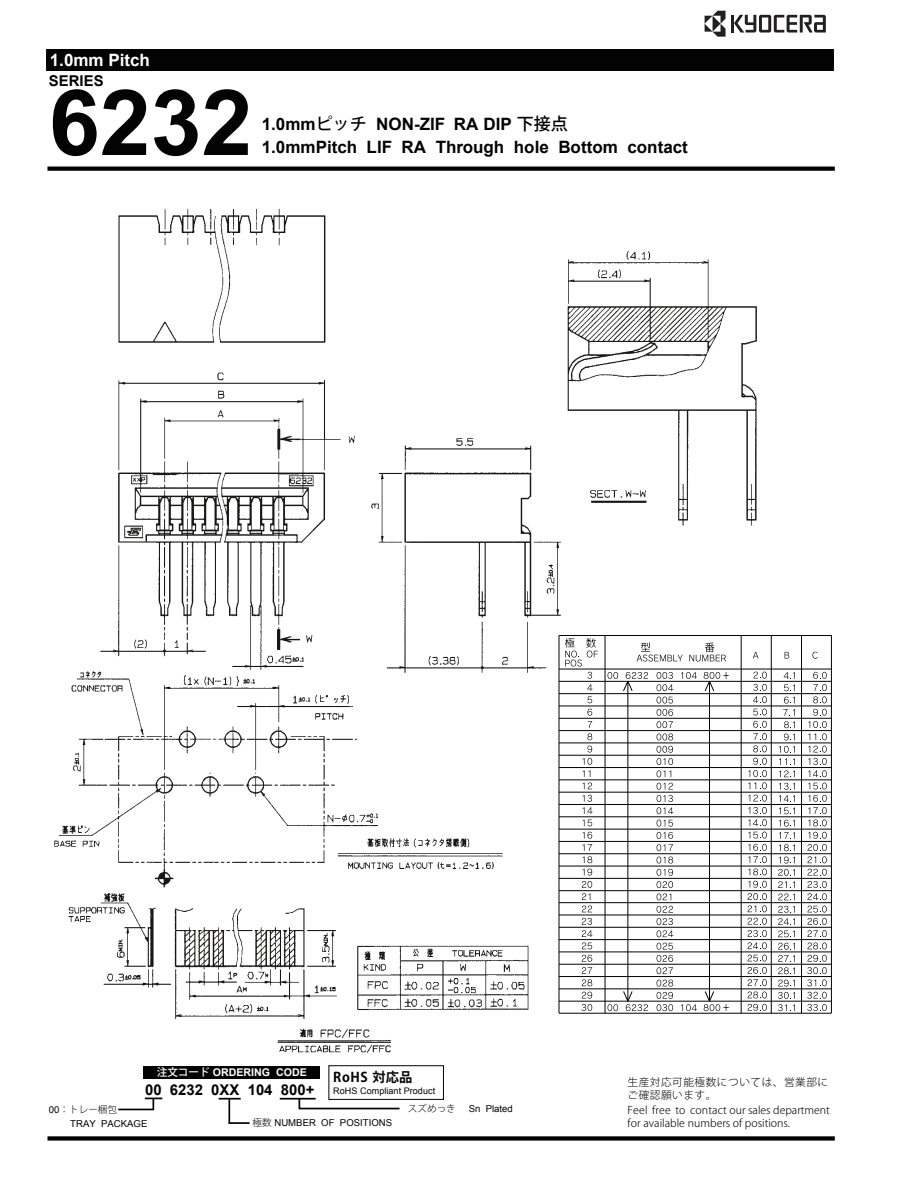
<style>
.page{position:relative;width:915px;height:1191px;background:#fff}
.page>*{position:absolute;margin:0;border:0;box-sizing:border-box;transform-origin:0 0}
.t1{font:700 91.35px "Arial";color:#030303}
.t2{font:700 16.95px/23.4px "Arial";color:#030303}
.t3{font:700 16.95px "Arial";color:#fff}
.t4{font:700 14.85px "Arial";color:#030303}
.t5{font:13.35px "Koz Go Pro Bold 90 pv RKSJ H";letter-spacing:.04em;color:#030303}
.t6{font:11.55px "Koz Go Pro Regular 90 pv RKSJ H";color:#030303;scale:.8 1}
.t7{font:10.65px/12.8px "Koz Go Pro Light 90 pv RKSJ H";color:#030303}
.t8{font:10.65px/12.8px "Koz Go Pro Light 90 pv RKSJ H";letter-spacing:.05em;color:#030303}
.t9{font:700 10.65px "Arial";color:#fff}
.t10{font:9.6px "Arial";color:#030303}
.t11{font:9.6px "Koz Go Pro Light 90 pv RKSJ H";color:#030303}
.t12{font:9px "Arial";letter-spacing:.005em;color:#030303}
.s1{font-family:"Koz Go Pro Medium 90 pv RKSJ H";font-weight:400}
.s2{font-family:"Koz Go Pro Light 90 pv RKSJ H"}
.s3{font-family:"Arial"}
</style>
<div class="page">
<div style="left:47px;top:166px;width:787px;height:5px;background:#030303"></div>
<svg style="left:47px;top:1136px;width:787px;height:4px;background:#181818"></svg>
<div style="left:143px;top:1065px;width:176px;height:13px;background:#030303"></div>
<hr style="left:218px;top:1097px;width:22px;height:2px;background:#030303">
<hr style="left:279px;top:1097px;width:36px;height:2px;background:#030303">
<svg style="left:230px;top:1122px;width:19px;height:1px"></svg>
<hr style="left:228px;top:1099px;width:2px;height:24px;background:#030303">
<img style="left:53px;top:208px;width:704px;height:680px">
<img style="left:68px;top:893px;width:461px;height:160px">
<div style="left:604px;top:183px;width:216px;height:63px;background:#fff"></div>
<div style="left:587px;top:606px;width:268px;height:343px;background:#fff"></div>
<svg style="left:558px;top:634px;width:274px;height:380px"></svg>
<svg style="left:564px;top:638px;width:33px;height:28px"></svg>
<svg style="left:636px;top:642px;width:46px;height:19px"></svg>
<svg style="left:689px;top:642px;width:37px;height:19px"></svg>
<svg style="left:752px;top:652px;width:6px;height:6px"></svg>
<svg style="left:784px;top:652px;width:5px;height:6px"></svg>
<svg style="left:812px;top:651px;width:5px;height:7px"></svg>
<svg style="left:587px;top:672px;width:5px;height:6px"></svg>
<svg style="left:587px;top:684px;width:5px;height:31px"></svg>
<svg style="left:587px;top:721px;width:5px;height:31px"></svg>
<svg style="left:582px;top:758px;width:10px;height:31px"></svg>
<svg style="left:582px;top:795px;width:10px;height:6px"></svg>
<svg style="left:582px;top:807px;width:10px;height:31px"></svg>
<svg style="left:582px;top:844px;width:10px;height:31px"></svg>
<svg style="left:581px;top:881px;width:11px;height:31px"></svg>
<svg style="left:581px;top:918px;width:11px;height:6px"></svg>
<svg style="left:581px;top:930px;width:11px;height:31px"></svg>
<svg style="left:581px;top:967px;width:11px;height:31px"></svg>
<svg style="left:581px;top:1004px;width:11px;height:7px"></svg>
<svg style="left:681px;top:672px;width:15px;height:7px"></svg>
<svg style="left:656px;top:672px;width:17px;height:31px"></svg>
<svg style="left:656px;top:709px;width:17px;height:31px"></svg>
<svg style="left:656px;top:746px;width:16px;height:6px"></svg>
<svg style="left:656px;top:758px;width:16px;height:31px"></svg>
<svg style="left:656px;top:795px;width:17px;height:31px"></svg>
<svg style="left:656px;top:832px;width:17px;height:31px"></svg>
<svg style="left:656px;top:869px;width:16px;height:6px"></svg>
<svg style="left:656px;top:881px;width:16px;height:31px"></svg>
<svg style="left:656px;top:918px;width:17px;height:31px"></svg>
<svg style="left:656px;top:955px;width:17px;height:31px"></svg>
<svg style="left:656px;top:992px;width:16px;height:6px"></svg>
<svg style="left:656px;top:1004px;width:16px;height:7px"></svg>
<svg style="left:681px;top:1004px;width:15px;height:7px"></svg>
<svg style="left:753px;top:671px;width:13px;height:7px"></svg>
<svg style="left:752px;top:684px;width:14px;height:31px"></svg>
<svg style="left:753px;top:721px;width:13px;height:6px"></svg>
<svg style="left:753px;top:733px;width:13px;height:31px"></svg>
<svg style="left:748px;top:770px;width:18px;height:31px"></svg>
<svg style="left:748px;top:807px;width:18px;height:31px"></svg>
<svg style="left:748px;top:844px;width:18px;height:6px"></svg>
<svg style="left:748px;top:856px;width:18px;height:31px"></svg>
<svg style="left:747px;top:893px;width:19px;height:31px"></svg>
<svg style="left:747px;top:930px;width:19px;height:31px"></svg>
<svg style="left:747px;top:967px;width:19px;height:6px"></svg>
<svg style="left:747px;top:979px;width:19px;height:31px"></svg>
<svg style="left:783px;top:672px;width:11px;height:31px"></svg>
<svg style="left:783px;top:709px;width:11px;height:6px"></svg>
<svg style="left:783px;top:721px;width:11px;height:19px"></svg>
<svg style="left:778px;top:746px;width:16px;height:43px"></svg>
<svg style="left:778px;top:795px;width:16px;height:31px"></svg>
<svg style="left:778px;top:832px;width:16px;height:6px"></svg>
<svg style="left:778px;top:844px;width:16px;height:19px"></svg>
<svg style="left:778px;top:869px;width:16px;height:43px"></svg>
<svg style="left:778px;top:918px;width:16px;height:31px"></svg>
<svg style="left:778px;top:955px;width:16px;height:6px"></svg>
<svg style="left:778px;top:967px;width:16px;height:19px"></svg>
<svg style="left:777px;top:992px;width:17px;height:19px"></svg>
<svg style="left:812px;top:672px;width:14px;height:43px"></svg>
<svg style="left:808px;top:721px;width:18px;height:31px"></svg>
<svg style="left:808px;top:758px;width:18px;height:31px"></svg>
<svg style="left:808px;top:795px;width:18px;height:43px"></svg>
<svg style="left:807px;top:844px;width:19px;height:31px"></svg>
<svg style="left:807px;top:881px;width:19px;height:31px"></svg>
<svg style="left:807px;top:918px;width:19px;height:43px"></svg>
<svg style="left:807px;top:967px;width:19px;height:31px"></svg>
<svg style="left:807px;top:1004px;width:19px;height:7px"></svg>
<svg style="left:607px;top:672px;width:40px;height:339px"></svg>
<svg style="left:703px;top:672px;width:25px;height:339px"></svg>
<div style="left:170px;top:890px;width:117px;height:9px;background:#fff"></div>
<hr style="left:118px;top:1108px;width:36px;height:2px;background:#030303">
<svg style="left:145px;top:1097px;width:17px;height:12px"></svg>
<svg style="left:297px;top:1097px;width:104px;height:13px"></svg>
<div style="left:328px;top:1065px;width:115px;height:34px;border:1px solid #030303"></div>
<div style="left:723px;top:671px;width:6px;height:9px;background:#fff"></div>
<div style="left:723px;top:1003px;width:6px;height:8px;background:#fff"></div>
<div style="left:47px;top:50px;width:786px;height:21px;background:#030303"></div>
<hr style="left:730px;top:15px;width:3px;height:18px;background:#231f20">
<svg style="left:733px;top:15px;width:92px;height:18px"></svg>
<svg style="left:704px;top:11px;width:21px;height:26px"></svg>
<h2 class="t3" style="left:50px;top:51px;width:102px">1.0mm Pitch</h2>
<h3 class="t4" style="left:49px;top:72px;width:56px">SERIES</h3>
<h1 class="t1" style="left:49px;top:72px;width:205px">6232</h1>
<h2 class="t2" style="left:262px;top:112px;width:427px">1.0mm<span class="s1">ピッチ</span> NON-ZIF RA DIP <span class="s1">下接点<br></span>1.0mmPitch LIF RA Through hole Bottom contact</h2>
<p class="t6" style="left:723px;top:670px;width:9px">+</p>
<p class="t6" style="left:723px;top:1002px;width:9px">+</p>
<p class="t9" style="left:157px;top:1066px;width:152px"><span class="s1">注文コード</span> ORDERING CODE</p>
<h3 class="t4" style="left:145px;top:1082px;width:171px">00 6232 0XX 104 800+</h3>
<p class="t10" style="left:252px;top:1117px;width:141px"><span class="s2">極数</span> NUMBER OF POSITIONS</p>
<p class="t5" style="left:333px;top:1071px;width:80px">RoHS 対応品</p>
<p class="t12" style="left:333px;top:1085px;width:103px">RoHS Compliant Product</p>
<p class="t11" style="left:408px;top:1105px;width:49px">スズめっき</p>
<p class="t10" style="left:468px;top:1103px;width:46px">Sn Plated</p>
<p class="t11" style="left:49px;top:1105px;width:70px"><span class="s3">00</span>：トレー梱包</p>
<p class="t10" style="left:70px;top:1117px;width:79px">TRAY PACKAGE</p>
<p class="t8" style="left:627px;top:1077px;width:202px">生産対応可能極数については、営業部にご確認願います。</p>
<p class="t7" style="left:627px;top:1105px;width:204px">Feel free to contact our sales department for available numbers of positions.</p>
</div>
